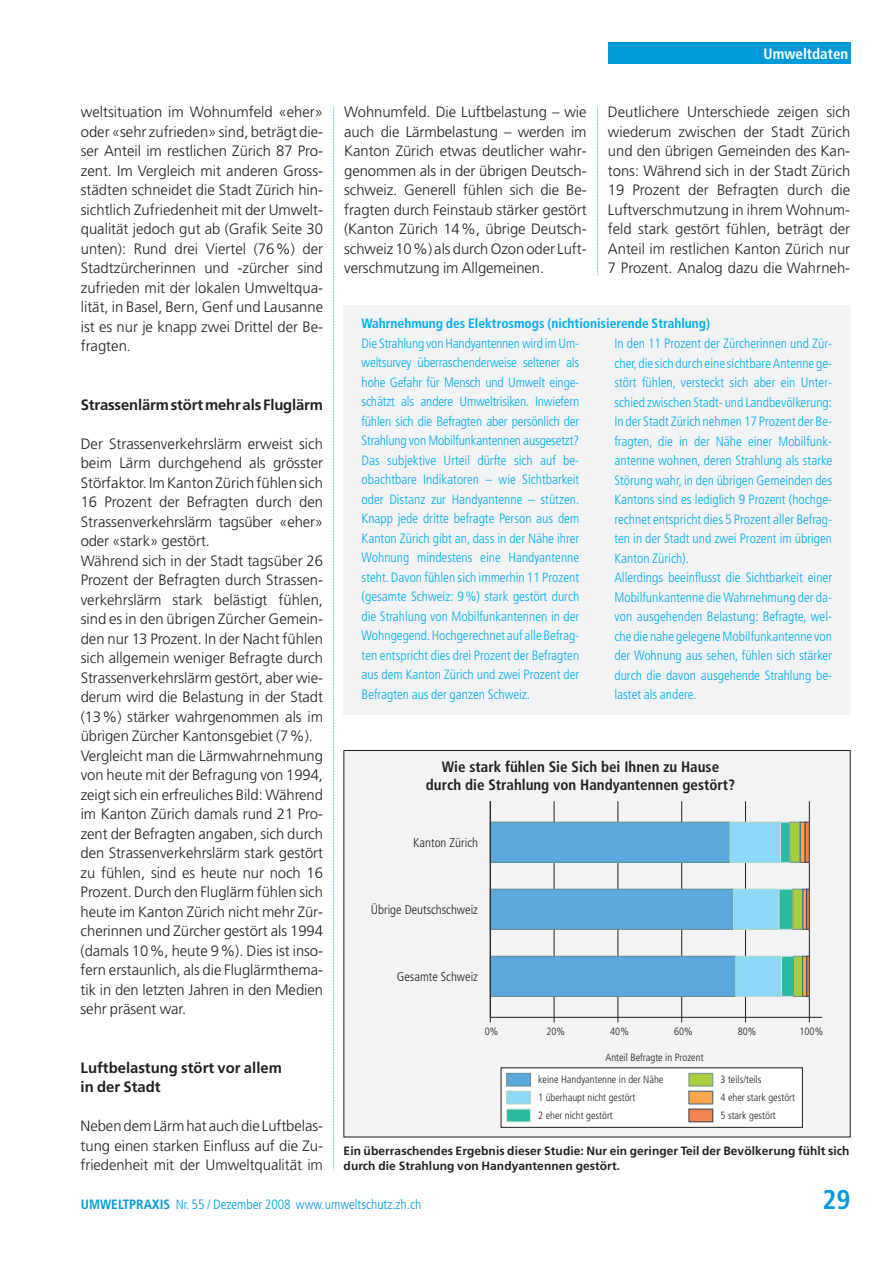
<style>
.page{position:relative;width:893px;height:1263px;background:#fff}
.page>*{position:absolute;margin:0;border:0;box-sizing:border-box;transform-origin:0 0}
.t1{font:700 condensed 27px "Frutiger LT Std";color:#009ada}
.t2{font:300 15px/19.5px "Frutiger LT Std";letter-spacing:-.005em;color:#231f20;text-align:justify}
.t3{font:700 condensed 15px/18px "Frutiger LT Std";color:#231f20;text-align:center}
.t4{font:700 15px/19.5px "Frutiger LT Std";color:#231f20}
.t5{font:700 condensed 15px "Frutiger LT Std";color:#fff}
.t6{font:300 condensed 13.5px/19.5px "Frutiger LT Std";color:#00aeef;text-align:justify}
.t7{font:700 condensed 13.5px "Frutiger LT Std";color:#00aeef}
.t8{font:300 condensed 13.5px "Frutiger LT Std";color:#009ada}
.t9{font:300 condensed 12.75px "Frutiger LT Std";color:#231f20}
.t10{font:700 12px/15px "Frutiger LT Std";letter-spacing:.005em;color:#231f20}
.t11{font:300 condensed 10.5px/17.9px "Frutiger LT Std";color:#231f20}
.s1{font-weight:700}
</style>
<div class="page">
<svg style="left:597px;top:106px;width:1px;height:169px"></svg>
<svg style="left:333px;top:106px;width:1px;height:1064px"></svg>
<div style="left:608px;top:43px;width:242px;height:21px;background:#009ada"></div>
<div style="left:344px;top:750px;width:506px;height:387px;background:#f2f3f4"></div>
<hr style="left:809px;top:801px;width:1px;height:216px;background:#231f20">
<hr style="left:745px;top:801px;width:1px;height:216px;background:#231f20">
<hr style="left:681px;top:801px;width:1px;height:216px;background:#231f20">
<hr style="left:618px;top:801px;width:1px;height:216px;background:#231f20">
<hr style="left:554px;top:801px;width:1px;height:216px;background:#231f20">
<div style="left:490px;top:956px;width:246px;height:40px;background:#5ba8dc"></div>
<div style="left:490px;top:956px;width:246px;height:40px;border:1px solid #6c8d88"></div>
<div style="left:736px;top:956px;width:45px;height:40px;background:#8dd7f7"></div>
<div style="left:736px;top:956px;width:46px;height:40px;border:1px solid #b3dabf"></div>
<div style="left:781px;top:956px;width:12px;height:40px;background:#28bb9c"></div>
<div style="left:781px;top:956px;width:13px;height:40px;border:1px solid #cde1e8"></div>
<div style="left:793px;top:956px;width:10px;height:40px;background:#a6ce3d"></div>
<div style="left:793px;top:956px;width:10px;height:40px;border:1px solid #778fa8"></div>
<div style="left:803px;top:956px;width:4px;height:40px;border:1px solid #3d6681"></div>
<div style="left:490px;top:889px;width:243px;height:40px;background:#5ba8dc"></div>
<div style="left:490px;top:889px;width:243px;height:40px;border:1px solid #6c8d88"></div>
<div style="left:733px;top:889px;width:46px;height:40px;background:#8dd7f7"></div>
<div style="left:733px;top:889px;width:46px;height:40px;border:1px solid #b3dabf"></div>
<div style="left:779px;top:889px;width:14px;height:40px;background:#28bb9c"></div>
<div style="left:793px;top:889px;width:10px;height:40px;background:#a6ce3d"></div>
<div style="left:793px;top:889px;width:10px;height:40px;border:1px solid #778fa8"></div>
<div style="left:803px;top:889px;width:4px;height:40px;border:1px solid #3d6681"></div>
<div style="left:490px;top:822px;width:240px;height:40px;background:#5ba8dc"></div>
<div style="left:490px;top:822px;width:240px;height:40px;border:1px solid #6c8d88"></div>
<div style="left:730px;top:822px;width:50px;height:40px;background:#8dd7f7"></div>
<div style="left:730px;top:822px;width:50px;height:40px;border:1px solid #b3dabf"></div>
<div style="left:780px;top:822px;width:10px;height:40px;background:#28bb9c"></div>
<div style="left:780px;top:822px;width:10px;height:40px;border:1px solid #cde1e8"></div>
<div style="left:790px;top:822px;width:10px;height:40px;background:#a6ce3d"></div>
<div style="left:800px;top:822px;width:5px;height:40px;background:#f9a64a"></div>
<div style="left:800px;top:822px;width:5px;height:40px;border:1px solid #3d6681"></div>
<hr style="left:490px;top:1017px;width:332px;height:1px;background:#231f20">
<hr style="left:490px;top:801px;width:1px;height:216px;background:#231f20">
<div style="left:501px;top:1068px;width:301px;height:59px;background:#fff"></div>
<div style="left:501px;top:1067px;width:302px;height:61px;border:1px solid #231f20"></div>
<div style="left:507px;top:1073px;width:23px;height:13px;background:#5ba8dc"></div>
<div style="left:506px;top:1073px;width:25px;height:13px;border:1px solid #6c8d88"></div>
<div style="left:507px;top:1091px;width:23px;height:13px;background:#8dd7f7"></div>
<div style="left:506px;top:1091px;width:25px;height:13px;border:1px solid #b3dabf"></div>
<div style="left:507px;top:1109px;width:23px;height:13px;background:#28bb9c"></div>
<div style="left:506px;top:1109px;width:25px;height:13px;border:1px solid #cde1e8"></div>
<div style="left:689px;top:1073px;width:24px;height:13px;background:#a6ce3d"></div>
<div style="left:689px;top:1073px;width:24px;height:13px;border:1px solid #778fa8"></div>
<div style="left:689px;top:1091px;width:24px;height:13px;background:#f9a64a"></div>
<div style="left:689px;top:1091px;width:24px;height:13px;border:1px solid #3d6681"></div>
<div style="left:689px;top:1109px;width:24px;height:13px;background:#f58455"></div>
<div style="left:344px;top:305px;width:506px;height:410px;background:#f2f3f4"></div>
<div style="left:343px;top:305px;width:243px;height:410px;background:#f2f3f4"></div>
<p class="t2" style="left:81px;top:103px;width:244px">weltsituation im Wohnumfeld «eher» oder «sehr zufrieden» sind, beträgt die&shy;ser Anteil im restlichen Zürich 87 Pro&shy;zent. Im Vergleich mit anderen Gross&shy;städten schneidet die Stadt Zürich hin&shy;sichtlich Zufriedenheit mit der Umwelt&shy;qualität jedoch gut ab (Grafik Seite 30 unten): Rund drei Viertel (76%) der Stadtzürcherinnen und -zürcher sind zufrieden mit der lokalen Umweltqua&shy;lität, in Basel, Bern, Genf und Lausanne ist es nur je knapp zwei Drittel der Be&shy;fragten.</p>
<p class="t4" style="left:81px;top:396px;width:244px">StrassenlärmstörtmehralsFluglärm</p>
<p class="t2" style="left:81px;top:435px;width:244px;text-align:left">Der Strassenverkehrslärm erweist sich beim Lärm durchgehend als grösster Störfaktor. Im Kanton Zürich fühlen sich 16 Prozent der Befragten durch den Strassenverkehrslärm tagsüber «eher» oder «stark» gestört.<br>Während sich in der Stadt tagsüber 26<br>Prozent der Befragten durch Strassen&shy;verkehrslärm stark belästigt fühlen, sind es in den übrigen Zürcher Gemein&shy;den nur 13 Prozent. In der Nacht fühlen sich allgemein weniger Befragte durch Strassenverkehrslärm gestört, aber wie&shy;derum wird die Belastung in der Stadt (13%) stärker wahrgenommen als im übrigen Zürcher Kantonsgebiet (7%).<br>Vergleicht man die Lärmwahrnehmung von heute mit der Befragung von 1994, zeigt sich ein erfreuliches Bild: Während im Kanton Zürich damals rund 21 Pro&shy;zent der Befragten angaben, sich durch den Strassenverkehrslärm stark gestört zu fühlen, sind es heute nur noch 16<br>Prozent. Durch den Fluglärm fühlen sich heute im Kanton Zürich nicht mehr Zür&shy;cherinnen und Zürcher gestört als 1994 (damals 10%, heute 9%). Dies ist inso&shy;fern erstaunlich, als die Fluglärmthema&shy;tik in den letzten Jahren in den Medien sehr präsent war.</p>
<p class="t4" style="left:81px;top:1059px;width:203px">Luftbelastung stört vor allem in der Stadt</p>
<p class="t2" style="left:81px;top:1117px;width:244px">NebendemLärmhat auchdie Luftbelas&shy;tung einen starken Einfluss auf die Zu&shy;friedenheit mit der Umweltqualität im</p>
<p class="t5" style="left:764px;top:47px;width:88px">UmweltdLaätermn</p>
<p class="t2" style="left:344px;top:103px;width:244px">Wohnumfeld. Die Luftbelastung – wie auch die Lärmbelastung – werden im Kanton Zürich etwas deutlicher wahr&shy;genommen als in der übrigen Deutsch&shy;schweiz. Generell fühlen sich die Be&shy;fragten durch Feinstaub stärker gestört (Kanton Zürich 14%, übrige Deutsch&shy;schweiz 10%) als durchOzon oder Luft&shy;verschmutzung im Allgemeinen.</p>
<p class="t2" style="left:608px;top:103px;width:244px">Deutlichere Unterschiede zeigen sich wiederum zwischen der Stadt Zürich und den übrigen Gemeinden des Kan&shy;tons: Während sich in der Stadt Zürich 19 Prozent der Befragten durch die Luftverschmutzung in ihrem Wohnum&shy;feld stark gestört fühlen, beträgt der Anteil im restlichen Kanton Zürich nur 7 Prozent. Analog dazu die Wahrneh-</p>
<p class="t7" style="left:361px;top:318px;width:350px">Wahrnehmung des Elektrosmogs (nichtionisierende Strahlung)</p>
<p class="t6" style="left:362px;top:334px;width:219px">Die Strahlung von Handyantennen wird im Um&shy;weltsurvey überraschenderweise seltener als hohe Gefahr für Mensch und Umwelt einge&shy;schätzt als andere Umweltrisiken. Inwiefern fühlen sich die Befragten aber persönlich der Strahlung von Mobilfunkantennen ausgesetzt?<br>Das subjektive Urteil dürfte sich auf be&shy;obachtbare Indikatoren – wie Sichtbarkeit oder Distanz zur Handyantenne – stützen.<br>Knapp jede dritte befragte Person aus dem Kanton Zürich gibt an, dass in der Nähe ihrer Wohnung mindestens eine Handyantenne steht.Davon fühlen sich immerhin 11 Prozent (gesamte Schweiz: 9%) stark gestört durch die Strahlung von Mobilfunkantennen in der Wohngegend.Hochgerechnet auf alle Befrag&shy;ten entspricht dies drei Prozent der Befragten aus dem Kanton Zürich und zwei Prozent der Befragten aus der ganzen Schweiz.</p>
<p class="t6" style="left:614px;top:335px;width:219px;text-align:left">In den 11 Prozent der Zürcherinnen und Zür&shy;cher,die sich durch eine sichtbareAntenne ge&shy;stört fühlen, versteckt sich aber ein Unter&shy;schied zwischen Stadt- und Landbevölkerung:<br>In der Stadt Zürich nehmen 17 Prozent der Be&shy;fragten, die in der Nähe einer Mobilfunk&shy;antenne wohnen, deren Strahlung als starke Störung wahr, in den übrigen Gemeinden des Kantons sind es lediglich 9 Prozent (hochge&shy;rechnet entspricht dies 5 Prozent aller Befrag&shy;ten in der Stadt und zwei Prozent im übrigen Kanton Zürich).<br>Allerdings beeinflusst die Sichtbarkeit einer Mobilfunkantenne die Wahrnehmung der da&shy;von ausgehenden Belastung: Befragte, wel&shy;che die nahe gelegeneMobilfunkantenne von der Wohnung aus sehen, fühlen sich stärker durch die davon ausgehende Strahlung be&shy;lastet als andere.</p>
<p class="t3" style="left:426px;top:759px;width:311px">Wie stark fühlen Sie Sich bei Ihnen zu Hause durch die Strahlung von Handyantennen gestört?</p>
<p class="t9" style="left:413px;top:837px;width:66px">Kanton Zürich</p>
<p class="t9" style="left:371px;top:904px;width:109px">Übrige Deutschschweiz</p>
<p class="t9" style="left:397px;top:971px;width:83px">Gesamte Schweiz</p>
<p class="t11" style="left:485px;top:1023px;width:15px">0%</p>
<p class="t11" style="left:546px;top:1023px;width:20px">20%</p>
<p class="t11" style="left:610px;top:1023px;width:20px">40%</p>
<p class="t11" style="left:674px;top:1023px;width:20px">60%</p>
<p class="t11" style="left:738px;top:1023px;width:20px">80%</p>
<p class="t11" style="left:799px;top:1023px;width:25px">100%</p>
<p class="t11" style="left:605px;top:1049px;width:100px">Anteil Befragte in Prozent</p>
<p class="t11" style="left:538px;top:1071px;width:127px">keine Handyantenne in der Nähe<br>1 überhaupt nicht gestört<br>2 eher nicht gestört</p>
<p class="t11" style="left:720px;top:1071px;width:76px">3 teils/teils<br>4 eher stark gestört<br>5 stark gestört</p>
<p class="t10" style="left:344px;top:1144px;width:507px">Ein überraschendes Ergebnis dieser Studie: Nur ein geringer Teil der Bevölkerung fühlt sich durch die Strahlung von Handyantennen gestört.</p>
<p class="t8" style="left:81px;top:1199px;width:342px"><span class="s1">UMWELTPRAXIS</span> Nr. 55 / Dezember 2008 www.umweltschutz.zh.ch</p>
<h1 class="t1" style="left:822px;top:1189px;width:30px">29</h1>
</div>
